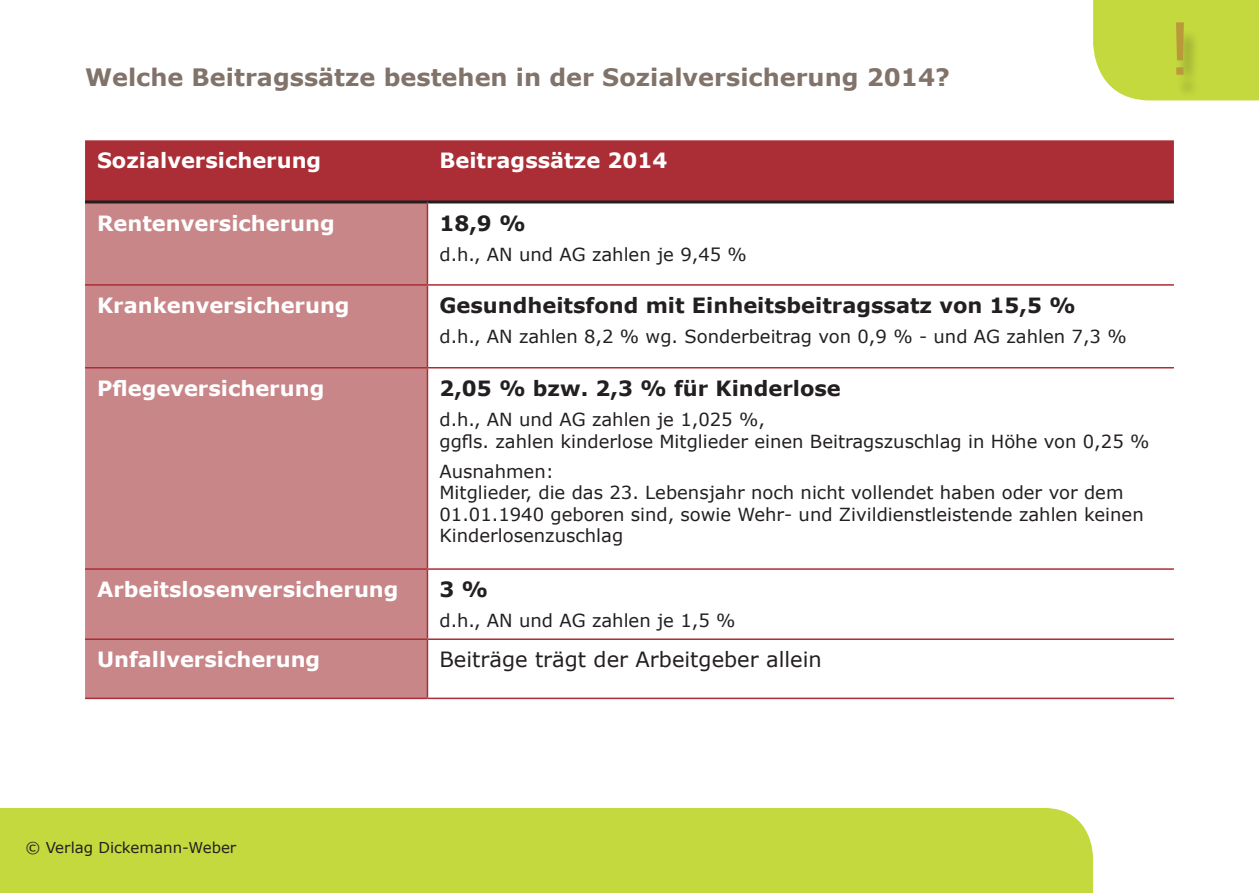
<style>
.page{position:relative;width:1259px;height:893px;background:#fff}
.page>*{position:absolute;margin:0;border:0;box-sizing:border-box;transform-origin:0 0}
.t1{font:72px "Verdana";color:#ab2d35}
.Antwort_Überschrift{font:700 24px "Verdana";color:#81736a}
.Tabelle_Fließtext_He{font:700 21px "Verdana";color:#fff}
.Tabelle_Fließtext_No{font:700 21px "Verdana";color:#231f20}
.Tabelle_Titel_oben{font:700 21px "Verdana";color:#fff}
.Tabelle_Fließtext_No-2{font:21px "Verdana";color:#231f20}
.Tabelle_Fließtext_No-3{font:18px/21.6px "Verdana";color:#231f20}
.t2{font:15px "Verdana";color:#231f20}
</style>
<div class="page">
<div style="left:1093px;top:0;width:166px;height:100px;background:#c4d93d"></div>
<div style="left:1174px;top:29px;width:26px;height:70px;background:#231f20;opacity:.75"></div>
<div style="left:0;top:808px;width:1093px;height:85px;background:#c4d93d"></div>
<div style="left:85px;top:140px;width:1089px;height:60px;background:#ab2d35"></div>
<div style="left:85px;top:203px;width:342px;height:495px;background:#c88688"></div>
<hr style="left:85px;top:200px;width:342px;height:3px;background:#231f20">
<hr style="left:427px;top:200px;width:747px;height:3px;background:#231f20">
<hr style="left:427px;top:203px;width:1px;height:81px;background:#ab2d35">
<hr style="left:85px;top:284px;width:342px;height:2px;background:#ab2d35">
<hr style="left:427px;top:284px;width:747px;height:2px;background:#ab2d35">
<hr style="left:427px;top:286px;width:1px;height:81px;background:#ab2d35">
<hr style="left:85px;top:367px;width:342px;height:1px;background:#ab2d35">
<hr style="left:427px;top:367px;width:747px;height:1px;background:#ab2d35">
<hr style="left:427px;top:368px;width:1px;height:200px;background:#ab2d35">
<hr style="left:85px;top:568px;width:342px;height:2px;background:#ab2d35">
<hr style="left:427px;top:568px;width:747px;height:2px;background:#ab2d35">
<hr style="left:427px;top:570px;width:1px;height:68px;background:#ab2d35">
<hr style="left:85px;top:638px;width:342px;height:2px;background:#ab2d35">
<hr style="left:427px;top:638px;width:747px;height:2px;background:#ab2d35">
<hr style="left:427px;top:640px;width:1px;height:58px;background:#ab2d35">
<hr style="left:85px;top:698px;width:342px;height:1px;background:#ab2d35">
<hr style="left:427px;top:698px;width:747px;height:1px;background:#ab2d35">
<p class="Antwort_Überschrift" style="left:85px;top:61px;width:866px">Welche Beitragssätze bestehen in der Sozialversicherung 2014?</p>
<p class="Tabelle_Titel_oben" style="left:97px;top:146px;width:226px">Sozialversicherung</p>
<p class="Tabelle_Titel_oben" style="left:439px;top:146px;width:229px">Beitragssätze 2014</p>
<p class="Tabelle_Fließtext_He" style="left:97px;top:208px;width:239px">Rentenversicherung</p>
<p class="Tabelle_Fließtext_No" style="left:439px;top:208px;width:88px">18,9 %</p>
<p class="Tabelle_Fließtext_No-3" style="left:439px;top:243px;width:309px">d.h., AN und AG zahlen je 9,45 %</p>
<p class="Tabelle_Fließtext_He" style="left:97px;top:290px;width:254px">Krankenversicherung</p>
<p class="Tabelle_Fließtext_No" style="left:439px;top:290px;width:638px">Gesundheitsfond mit Einheitsbeitragssatz von 15,5 %</p>
<p class="Tabelle_Fließtext_No-3" style="left:439px;top:326px;width:689px">d.h., AN zahlen 8,2 % wg. Sonderbeitrag von 0,9 % - und AG zahlen 7,3 %</p>
<p class="Tabelle_Fließtext_He" style="left:97px;top:373px;width:229px">Pflegeversicherung</p>
<p class="Tabelle_Fließtext_No" style="left:439px;top:373px;width:403px">2,05 % bzw. 2,3 % für Kinderlose</p>
<p class="Tabelle_Fließtext_No-3" style="left:439px;top:408px;width:711px">d.h., AN und AG zahlen je 1,025 %,<br>ggfls. zahlen kinderlose Mitglieder einen Beitragszuschlag in Höhe von 0,25 %</p>
<p class="Tabelle_Fließtext_No-3" style="left:439px;top:460px;width:706px">Ausnahmen:<br>Mitglieder, die das 23. Lebensjahr noch nicht vollendet haben oder vor dem 01.01.1940 geboren sind, sowie Wehr- und Zivildienstleistende zahlen keinen Kinderlosenzuschlag</p>
<p class="Tabelle_Fließtext_He" style="left:97px;top:575px;width:303px">Arbeitslosenversicherung</p>
<p class="Tabelle_Fließtext_No" style="left:439px;top:575px;width:50px">3 %</p>
<p class="Tabelle_Fließtext_No-3" style="left:439px;top:610px;width:297px">d.h., AN und AG zahlen je 1,5 %</p>
<p class="Tabelle_Fließtext_He" style="left:97px;top:645px;width:225px">Unfallversicherung</p>
<p class="Tabelle_Fließtext_No-2" style="left:439px;top:645px;width:384px">Beiträge trägt der Arbeitgeber allein</p>
<h1 class="t1" style="left:1165px;top:-1px;width:30px">!</h1>
<p class="t2" style="left:26px;top:838px;width:212px">© Verlag Dickemann-Weber</p>
</div>
